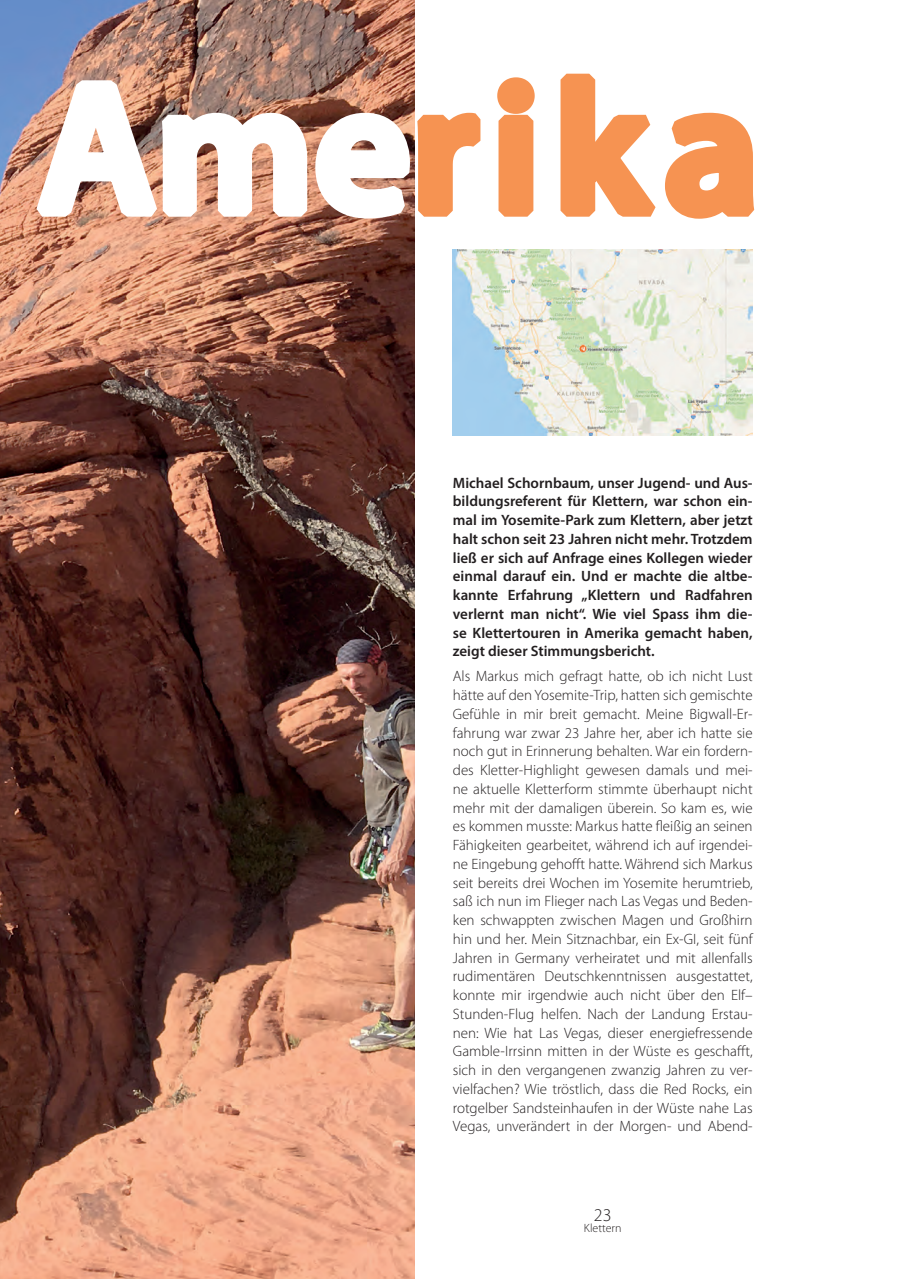
<style>
.page{position:relative;width:910px;height:1280px;background:#fff}
.page>*{position:absolute;margin:0;border:0;box-sizing:border-box;transform-origin:0 0}
.Fließtext_Fett{font:600 184.5px "Myriad Pro";letter-spacing:.045em;color:#f69352}
.t1{font:300 18px "Myriad Pro";color:#231f20}
.Fließtext{font:300 15px/18.8px "Myriad Pro";color:#231f20;text-align:justify}
.Fließtext_Fett-2{font:600 15px/18.8px "Myriad Pro";color:#231f20;text-align:justify}
.t2{font:300 12px "Myriad Pro";color:#231f20}
.s1{color:#fff}
</style>
<div class="page">
<img style="left:0;top:0;width:415px;height:1278px">
<img style="left:453px;top:249px;width:300px;height:187px">
<img style="left:26px;top:71px;width:509px;height:154px">
<svg style="left:560px;top:73px;width:195px;height:146px"></svg>
<p class="Fließtext_Fett" style="left:38px;top:31px;width:722px"><span class="s1">Ame</span>rika</p>
<p class="Fließtext_Fett-2" style="left:453px;top:473px;width:301px">Michael Schornbaum, unser Jugend- und Aus&shy;bildungsreferent für Klettern, war schon ein&shy;mal im Yosemite-Park zum Klettern, aber jetzt halt schon seit 23 Jahren nicht mehr. Trotzdem ließ er sich auf Anfrage eines Kollegen wieder einmal darauf ein. Und er machte die altbe&shy;kannte Erfahrung „Klettern und Radfahren verlernt man nicht“. Wie viel Spass ihm die&shy;se Klettertouren in Amerika gemacht haben, zeigt dieser Stimmungsbericht.</p>
<p class="Fließtext" style="left:453px;top:667px;width:301px">Als Markus mich gefragt hatte, ob ich nicht Lust hätte auf den Yosemite-Trip, hatten sich gemischte Gefühle in mir breit gemacht. Meine Bigwall-Er&shy;fahrung war zwar 23 Jahre her, aber ich hatte sie noch gut in Erinnerung behalten. War ein fordern&shy;des Kletter-Highlight gewesen damals und mei&shy;ne aktuelle Kletterform stimmte überhaupt nicht mehr mit der damaligen überein. So kam es, wie es kommen musste: Markus hatte fleißig an seinen Fähigkeiten gearbeitet, während ich auf irgendei&shy;ne Eingebung gehofft hatte. Während sich Markus seit bereits drei Wochen im Yosemite herumtrieb, saß ich nun im Flieger nach Las Vegas und Beden&shy;ken schwappten zwischen Magen und Großhirn hin und her. Mein Sitznachbar, ein Ex-GI, seit fünf Jahren in Germany verheiratet und mit allenfalls rudimentären Deutschkenntnissen ausgestattet, konnte mir irgendwie auch nicht über den Elf– Stunden-Flug helfen. Nach der Landung Erstau&shy;nen: Wie hat Las Vegas, dieser energiefressende Gamble-Irrsinn mitten in der Wüste es geschafft, sich in den vergangenen zwanzig Jahren zu ver&shy;vielfachen? Wie tröstlich, dass die Red Rocks, ein rotgelber Sandsteinhaufen in der Wüste nahe Las Vegas, unverändert in der Morgen- und Abend-</p>
<p class="t1" style="left:594px;top:1204px;width:19px">23</p>
<p class="t2" style="left:584px;top:1221px;width:39px">Klettern</p>
</div>
